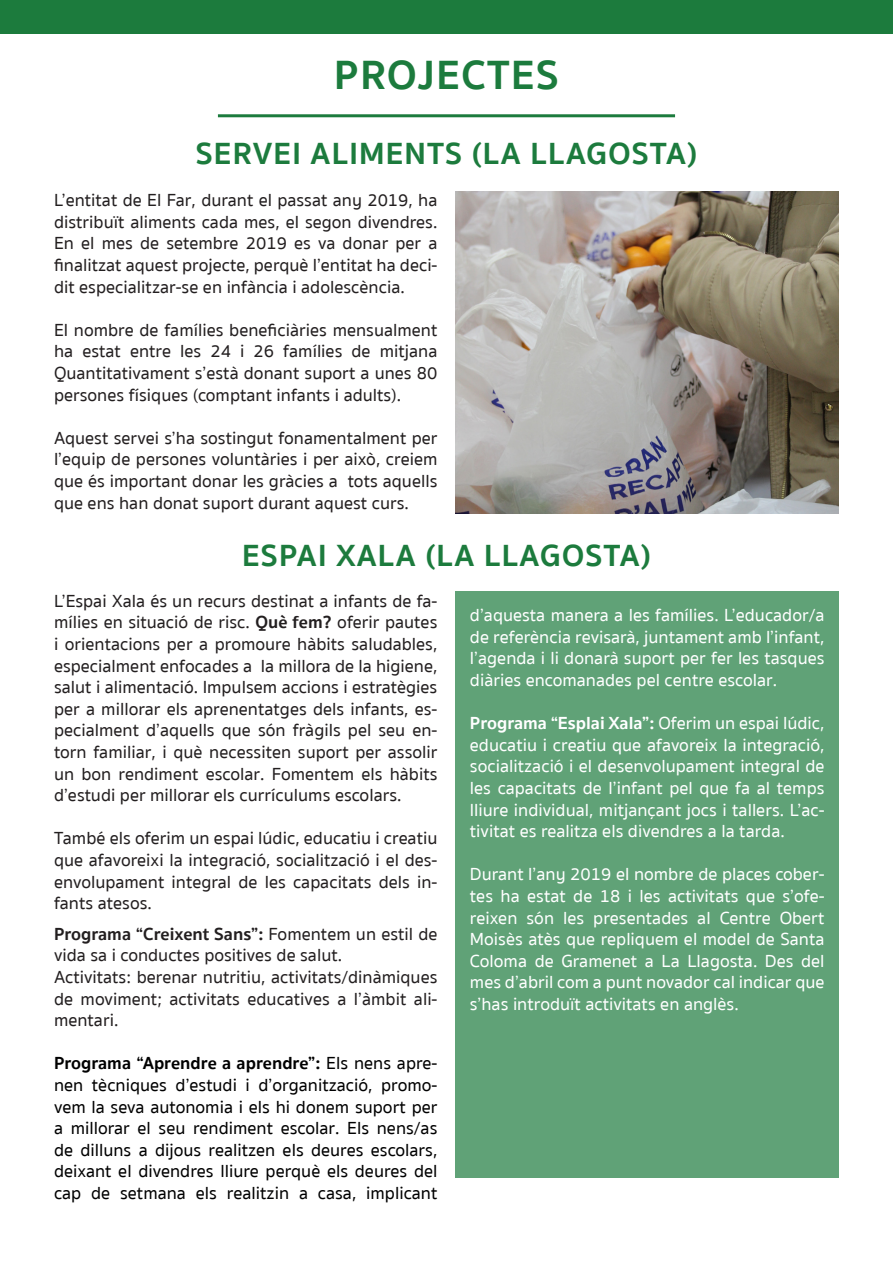
<style>
.page{position:relative;width:893px;height:1263px;background:#fff}
.page>*{position:absolute;margin:0;border:0;box-sizing:border-box;transform-origin:0 0}
.t1{font:700 42px "Sukhumvit Set";letter-spacing:.04em;color:#1c7b3d}
.t2{font:700 31.5px "Sukhumvit Set";letter-spacing:.04em;color:#1c7b3d}
.t3{font:500 18px/21.6px "Sukhumvit Set";color:#231f20;text-align:justify}
.t4{font:500 18px/21.6px "Sukhumvit Set";color:#fff;text-align:justify}
.t5{font:500 18px/21.6px "Sukhumvit Set";color:#000001;text-align:justify}
.s1{font-weight:700}
</style>
<div class="page">
<div style="left:0;top:0;width:893px;height:33px;background:#1c7b3d"></div>
<hr style="left:218px;top:114px;width:457px;height:3px;background:#1c7b3d">
<img style="left:455px;top:191px;width:384px;height:323px">
<div style="left:455px;top:592px;width:384px;height:586px;background:#60a277"></div>
<h1 class="t1" style="left:334px;top:42px;width:226px">PROJECTES</h1>
<h2 class="t2" style="left:196px;top:129px;width:503px">SERVEI ALIMENTS (LA LLAGOSTA)</h2>
<p class="t3" style="left:54px;top:190px;width:385px">L’entitat de El Far, durant el passat any 2019, ha distribuït aliments cada mes, el segon divendres.<br>En el mes de setembre 2019 es va donar per a finalitzat aquest projecte, perquè l’entitat ha deci&shy;dit especialitzar-se en infància i adolescència.</p>
<p class="t3" style="left:54px;top:319px;width:385px">El nombre de famílies beneficiàries mensualment ha estat entre les 24 i 26 famílies de mitjana Quantitativament s’està donant suport a unes 80 persones físiques (comptant infants i adults).</p>
<p class="t3" style="left:54px;top:427px;width:385px">Aquest servei s’ha sostingut fonamentalment per l’equip de persones voluntàries i per això, creiem que és important donar les gràcies a tots aquells que ens han donat suport durant aquest curs.</p>
<h2 class="t2" style="left:242px;top:531px;width:410px">ESPAI XALA (LA LLAGOSTA)</h2>
<p class="t3" style="left:54px;top:590px;width:385px">L’Espai Xala és un recurs destinat a infants de fa&shy;mílies en situació de risc. <span class="s1">Què fem?</span> oferir pautes i orientacions per a promoure hàbits saludables, especialment enfocades a la millora de la higiene, salut i alimentació. Impulsem accions i estratègies per a millorar els aprenentatges dels infants, es&shy;pecialment d’aquells que són fràgils pel seu en&shy;torn familiar, i què necessiten suport per assolir un bon rendiment escolar. Fomentem els hàbits d’estudi per millorar els currículums escolars.</p>
<p class="t3" style="left:54px;top:828px;width:385px">També els oferim un espai lúdic, educatiu i creatiu que afavoreixi la integració, socialització i el des&shy;envolupament integral de les capacitats dels in&shy;fants atesos.</p>
<p class="t3" style="left:54px;top:923px;width:385px;text-align:left"><span class="s1">Programa “Creixent Sans”:</span> Fomentem un estil de vida sa i conductes positives de salut.<br>Activitats: berenar nutritiu, activitats/dinàmiques de moviment; activitats educatives a l’àmbit ali&shy;mentari.</p>
<p class="t5" style="left:54px;top:1053px;width:385px"><span class="s1">Programa “Aprendre a aprendre”:</span> Els nens apre&shy;nen tècniques d’estudi i d’organització, promo&shy;vem la seva autonomia i els hi donem suport per a millorar el seu rendiment escolar. Els nens/as de dilluns a dijous realitzen els deures escolars, deixant el divendres lliure perquè els deures del cap de setmana els realitzin a casa, implicant</p>
<p class="t4" style="left:470px;top:605px;width:356px">d’aquesta manera a les famílies. L’educador/a de referència revisarà, juntament amb l’infant, l’agenda i li donarà suport per fer les tasques diàries encomanades pel centre escolar.</p>
<p class="t4" style="left:470px;top:713px;width:356px"><span class="s1">Programa “Esplai Xala”:</span> Oferim un espai lúdic, educatiu i creatiu que afavoreix la integració, socialització i el desenvolupament integral de les capacitats de l’infant pel que fa al temps lliure individual, mitjançant jocs i tallers. L’ac&shy;tivitat es realitza els divendres a la tarda.</p>
<p class="t4" style="left:470px;top:864px;width:356px">Durant l’any 2019 el nombre de places cober&shy;tes ha estat de 18 i les activitats que s’ofe&shy;reixen són les presentades al Centre Obert Moisès atès que repliquem el model de Santa Coloma de Gramenet a La Llagosta. Des del mes d’abril com a punt novador cal indicar que s’has introduït activitats en anglès.</p>
</div>
